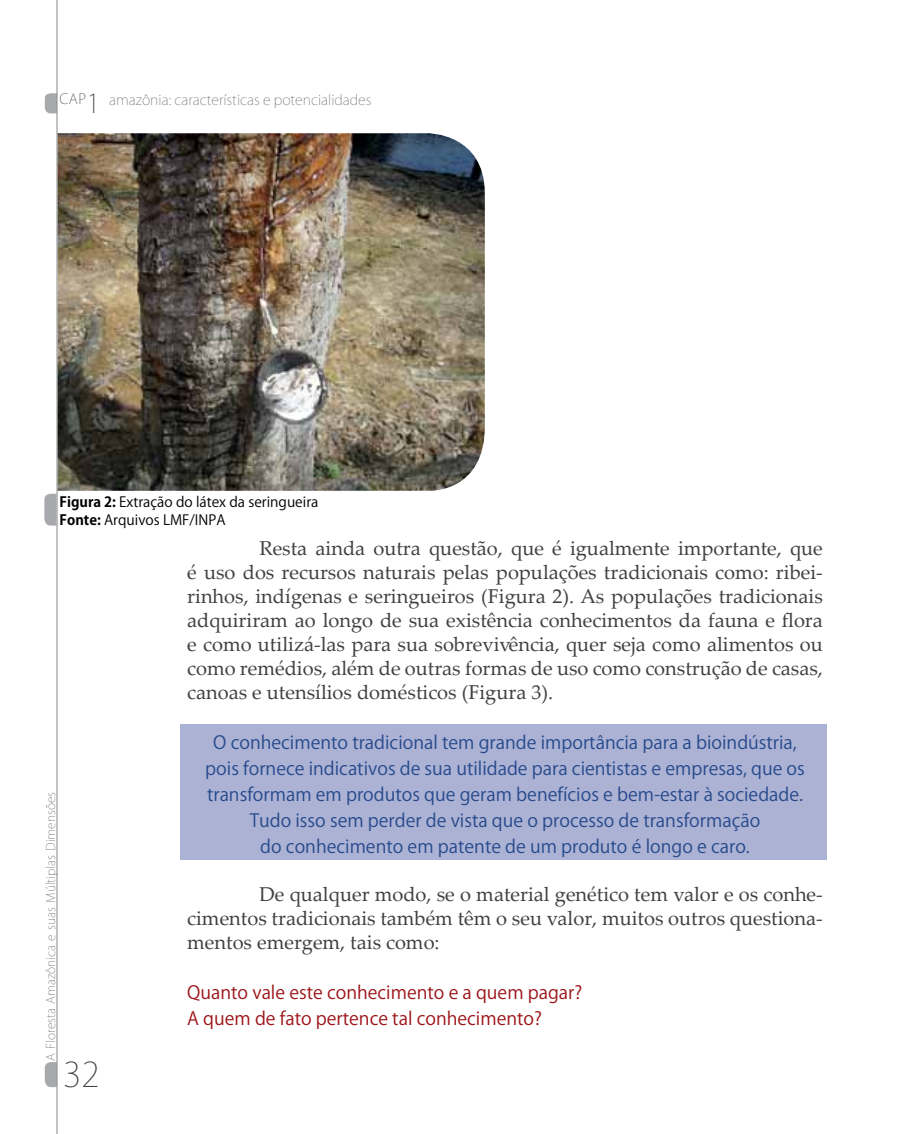
<style>
.page{position:relative;width:908px;height:1134px;background:#fff}
.page>*{position:absolute;margin:0;border:0;box-sizing:border-box;transform-origin:0 0}
.t1{font:200 34px "Koz Go Pro";color:#414042}
.t2{font:20px/24px "Palatino Linotype";color:#414042;text-align:justify}
.t3{font:18px/26px "Koz Go Pr 6 N";color:#274a8d;text-align:center}
.t4{font:18px/26px "Koz Go Pr 6 N";color:#9c1519}
.t5{font:14px/18px "Koz Go Pr 6 N";color:#000}
.t6{font:200 14px "Koz Go Pro";color:#6d6e71}
.t7{font:200 12px "Koz Go Pro";color:#6d6e71}
.s1{color:#414042}
.s2{font-size:26px;color:#414042}
.s3{font-weight:700}
</style>
<div class="page">
<svg style="left:45px;top:93px;width:11px;height:20px"></svg>
<svg style="left:45px;top:1062px;width:11px;height:25px"></svg>
<hr style="left:56px;top:0;width:2px;height:1134px;background:#939598">
<div style="left:180px;top:724px;width:646px;height:135px;background:#acb2d3"></div>
<svg style="left:44px;top:494px;width:13px;height:32px"></svg>
<img style="left:58px;top:133px;width:426px;height:358px">
<p class="t6" style="left:59px;top:91px;width:313px"><span class="s1">CAP</span><span class="s2">1</span> amazônia: características e potencialidades</p>
<p class="t5" style="left:60px;top:493px;width:260px"><span class="s3">Figura 2:</span> Extração do látex da seringueira<br><span class="s3">Fonte:</span> Arquivos LMF/INPA</p>
<p class="t7" style="left:43px;top:1061px;width:271px;rotate:-90deg">A Floresta Amazônica e suas Múltiplas Dimensões</p>
<h1 class="t1" style="left:63px;top:1052px;width:38px">32</h1>
<p class="t2" style="left:187px;top:535px;width:636px;text-indent:72px">Resta ainda outra questão, que é igualmente importante, que é uso dos recursos naturais pelas populações tradicionais como: ribei&shy;rinhos, indígenas e seringueiros (Figura 2). As populações tradicionais adquiriram ao longo de sua existência conhecimentos da fauna e flora e como utilizá-las para sua sobrevivência, quer seja como alimentos ou como remédios, além de outras formas de uso como construção de casas, canoas e utensílios domésticos (Figura 3).</p>
<p class="t3" style="left:205px;top:729px;width:601px">O conhecimento tradicional tem grande importância para a bioindústria, pois fornece indicativos de sua utilidade para cientistas e empresas, que os transformam em produtos que geram benefícios e bem-estar à sociedade.<br>Tudo isso sem perder de vista que o processo de transformação<br>do conhecimento em patente de um produto é longo e caro.</p>
<p class="t2" style="left:187px;top:881px;width:636px;text-indent:72px">De qualquer modo, se o material genético tem valor e os conhe&shy;cimentos tradicionais também têm o seu valor, muitos outros questiona&shy;mentos emergem, tais como:</p>
<p class="t4" style="left:187px;top:979px;width:396px">Quanto vale este conhecimento e a quem pagar?<br>A quem de fato pertence tal conhecimento?</p>
</div>
